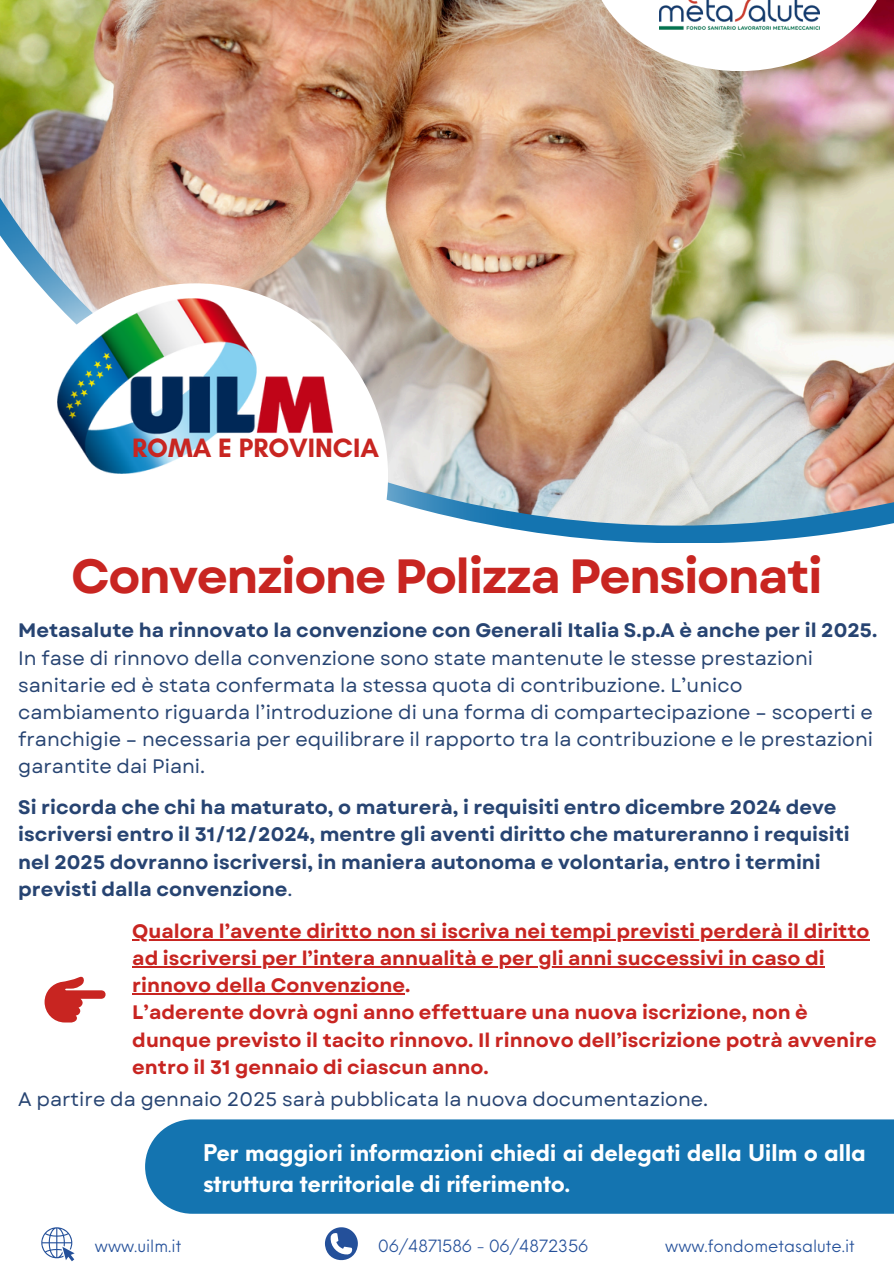
<style>
.page{position:relative;width:894px;height:1264px;background:#fff}
.page>*{position:absolute;margin:0;border:0;box-sizing:border-box;transform-origin:0 0}
.t1{font:700 48px "Garet";letter-spacing:-.03em;color:#c82521}
.t2{font:700 27px "Glacial Indifference";color:#c82521}
.t3{font:700 26.25px "Inter";color:#fff}
.t4{font:700 22.5px/31.5px "Neue Einstellung";letter-spacing:-.02em;color:#fff}
.t5{font:19.5px/27.2px "Garet";color:#274472}
.t6{font:700 19.5px/27px "Garet";color:#c82521}
.t7{font:700 19.5px/27.2px "Garet";color:#274472}
.t8{font:16.5px "Neue Einstellung";color:#24509a}
.s1{font-weight:700}
.s2{font-weight:400}
</style>
<div class="page">
<img style="left:0;top:0;width:893px;height:525px">
<svg style="left:588px;top:0;width:302px;height:71px"></svg>
<img style="left:0;top:143px;width:510px;height:386px">
<img style="left:58px;top:299px;width:274px;height:174px">
<img style="left:659px;top:0;width:159px;height:30px">
<svg style="left:45px;top:976px;width:60px;height:46px"></svg>
<div style="left:145px;top:1119px;width:748px;height:94px;background:#1474b0"></div>
<svg style="left:41px;top:1227px;width:34px;height:33px"></svg>
<svg style="left:325px;top:1227px;width:32px;height:34px"></svg>
<hr style="left:132px;top:939px;width:737px;height:1px;background:#c82521">
<hr style="left:132px;top:966px;width:692px;height:1px;background:#c82521">
<hr style="left:132px;top:993px;width:273px;height:1px;background:#c82521">
<p class="t2" style="left:132px;top:431px;width:248px">ROMA E PROVINCIA</p>
<h3 class="t1" style="left:71px;top:542px;width:752px">Convenzione Polizza Pensionati</h3>
<p class="t5" style="left:18px;top:617px;width:860px"><span class="s1">Metasalute ha rinnovato la convenzione con Generali Italia S.p.A è anche per il 2025.<br></span>In fase di rinnovo della convenzione sono state mantenute le stesse prestazioni sanitarie ed è stata confermata la stessa quota di contribuzione. L’unico cambiamento riguarda l’introduzione di una forma di compartecipazione – scoperti e franchigie – necessaria per equilibrare il rapporto tra la contribuzione e le prestazioni garantite dai Piani.</p>
<h2 class="t7" style="left:18px;top:794px;width:832px">Si ricorda che chi ha maturato, o maturerà, i requisiti entro dicembre 2024 deve iscriversi entro il 31/12/2024, mentre gli aventi diritto che matureranno i requisiti nel 2025 dovranno iscriversi, in maniera autonoma e volontaria, entro i termini previsti dalla convenzione<span class="s2">.</span></h2>
<h1 class="t6" style="left:132px;top:918px;width:738px">Qualora l’avente diritto non si iscriva nei tempi previsti perderà il diritto</h1>
<h6 class="t6" style="left:132px;top:945px;width:745px">ad iscriversi per l’intera annualità e per gli anni successivi in caso di rinnovo della Convenzione.<br>L’aderente dovrà ogni anno effettuare una nuova iscrizione, non è dunque previsto il tacito rinnovo. Il rinnovo dell’iscrizione potrà avvenire entro il 31 gennaio di ciascun anno.</h6>
<h6 class="t5" style="left:18px;top:1085px;width:691px">A partire da gennaio 2025 sarà pubblicata la nuova documentazione.</h6>
<p class="t4" style="left:203px;top:1134px;width:664px">Per maggiori informazioni chiedi ai delegati della Uilm o alla struttura territoriale di riferimento.</p>
<p class="t3" style="left:177px;top:1173px;width:192px">123-456-7890</p>
<h5 class="t8" style="left:95px;top:1230px;width:88px">www.uilm.it</h5>
<h4 class="t8" style="left:378px;top:1230px;width:211px">06/4871586 - 06/4872356</h4>
<h6 class="t8" style="left:665px;top:1230px;width:191px">www.fondometasalute.it</h6>
</div>
